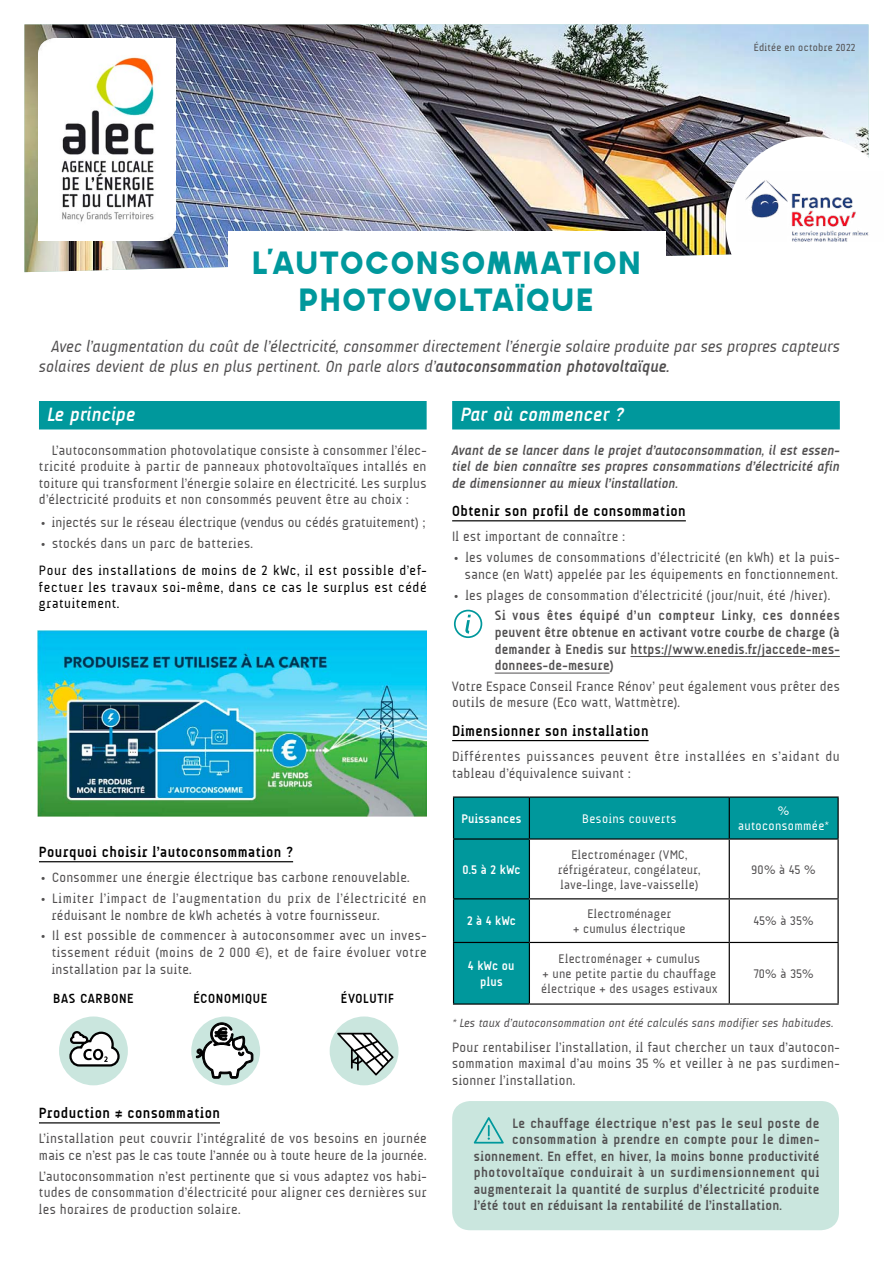
<style>
.page{position:relative;width:893px;height:1263px;background:#fff}
.page>*{position:absolute;margin:0;border:0;box-sizing:border-box;transform-origin:0 0}
.t1{font:30px/37.5px "Gila";letter-spacing:.065em;color:#00989c;text-align:center}
.t2{font:italic 700 19.5px "A Udimat";letter-spacing:.01em;color:#fff}
.t3{font:italic 16.5px/20.2px "A Udimat";letter-spacing:.005em;color:#514f50}
.t4{font:700 15px "A Udimat";letter-spacing:.035em;color:#000}
.t5{font:13.8px/16.5px "A Udimat";letter-spacing:.025em;color:#514f50;text-align:justify}
.t6{font:700 13.8px/16.5px "A Udimat";letter-spacing:.03em;color:#514f50;text-align:justify}
.t7{font:italic 700 13.8px/16.5px "A Udimat";letter-spacing:.01em;color:#514f50;text-align:justify}
.t8{font:13.8px/16.5px "A Udimat";letter-spacing:.055em;color:#000;text-align:justify}
.t9{font:13.8px/16.5px "A Udimat";letter-spacing:.045em;color:#514f50}
.t10{font:700 13.5px "A Udimat";letter-spacing:.055em;color:#000}
.t11{font:12.6px/15.1px "A Udimat";letter-spacing:.03em;color:#514f50;text-align:center}
.t12{font:700 12.6px/15.1px "A Udimat";letter-spacing:.03em;color:#fff;text-align:center}
.t13{font:12.6px/15.1px "A Udimat";letter-spacing:.04em;color:#fff;text-align:center}
.t14{font:italic 12px "A Udimat";letter-spacing:.015em;color:#514f50}
.t15{font:10.5px "A Udimat";letter-spacing:.035em;color:#514f50}
.s1{font-weight:700}
</style>
<div class="page">
<img style="left:24px;top:24px;width:844px;height:248px">
<div style="left:39px;top:401px;width:388px;height:28px;background:#00989c"></div>
<hr style="left:39px;top:861px;width:254px;height:1px;background:#000">
<hr style="left:39px;top:1122px;width:181px;height:1px;background:#000">
<div style="left:452px;top:401px;width:388px;height:28px;background:#00989c"></div>
<hr style="left:452px;top:520px;width:234px;height:1px;background:#000">
<hr style="left:630px;top:656px;width:210px;height:1px;background:#514f50">
<hr style="left:495px;top:673px;width:115px;height:1px;background:#514f50">
<hr style="left:452px;top:740px;width:197px;height:1px;background:#000">
<img style="left:37px;top:630px;width:390px;height:186px">
<div style="left:454px;top:798px;width:383px;height:205px;background:#00989c"></div>
<svg style="left:530px;top:840px;width:307px;height:163px"></svg>
<hr style="left:453px;top:796px;width:76px;height:2px;background:#000">
<hr style="left:453px;top:798px;width:1px;height:40px;background:#000">
<hr style="left:529px;top:796px;width:200px;height:2px;background:#000">
<hr style="left:729px;top:796px;width:110px;height:2px;background:#000">
<hr style="left:453px;top:840px;width:1px;height:58px;background:#000">
<hr style="left:453px;top:898px;width:76px;height:1px;background:#000">
<hr style="left:453px;top:899px;width:1px;height:43px;background:#000">
<hr style="left:529px;top:898px;width:200px;height:1px;background:#000">
<hr style="left:729px;top:898px;width:110px;height:1px;background:#000">
<hr style="left:453px;top:942px;width:76px;height:1px;background:#000">
<hr style="left:453px;top:943px;width:1px;height:60px;background:#000">
<hr style="left:529px;top:942px;width:200px;height:1px;background:#000">
<hr style="left:729px;top:942px;width:110px;height:1px;background:#000">
<hr style="left:453px;top:1003px;width:76px;height:2px;background:#000">
<hr style="left:529px;top:1003px;width:200px;height:2px;background:#000">
<hr style="left:729px;top:1003px;width:110px;height:2px;background:#000">
<hr style="left:529px;top:798px;width:1px;height:40px;background:#000">
<hr style="left:529px;top:840px;width:1px;height:58px;background:#000">
<hr style="left:529px;top:899px;width:1px;height:43px;background:#000">
<hr style="left:529px;top:943px;width:1px;height:60px;background:#000">
<hr style="left:837px;top:798px;width:2px;height:40px;background:#000">
<hr style="left:837px;top:840px;width:2px;height:58px;background:#000">
<hr style="left:837px;top:899px;width:2px;height:43px;background:#000">
<hr style="left:837px;top:943px;width:2px;height:60px;background:#000">
<hr style="left:453px;top:838px;width:76px;height:2px;background:#000">
<hr style="left:529px;top:838px;width:200px;height:2px;background:#000">
<hr style="left:729px;top:838px;width:110px;height:2px;background:#000">
<hr style="left:729px;top:798px;width:1px;height:40px;background:#000">
<hr style="left:729px;top:840px;width:1px;height:58px;background:#000">
<hr style="left:729px;top:899px;width:1px;height:43px;background:#000">
<hr style="left:729px;top:943px;width:1px;height:60px;background:#000">
<div style="left:452px;top:1101px;width:387px;height:129px;background:#cae6de;border-radius:18px"></div>
<svg style="left:474px;top:1117px;width:30px;height:26px"></svg>
<img style="left:39px;top:39px;width:137px;height:202px">
<div style="left:227px;top:231px;width:438px;height:101px;background:#fff"></div>
<svg style="left:725px;top:137px;width:144px;height:135px"></svg>
<img style="left:736px;top:171px;width:133px;height:71px">
<svg style="left:454px;top:610px;width:28px;height:28px"></svg>
<div style="left:59px;top:1016px;width:69px;height:69px;background:#cae6de;border-radius:50%"></div>
<svg style="left:69px;top:1031px;width:51px;height:36px"></svg>
<svg style="left:191px;top:1016px;width:69px;height:69px"></svg>
<svg style="left:196px;top:1020px;width:57px;height:60px"></svg>
<div style="left:330px;top:1016px;width:68px;height:69px;background:#cae6de;border-radius:50%"></div>
<svg style="left:337px;top:1033px;width:57px;height:42px"></svg>
<h1 class="t1" style="left:253px;top:244px;width:389px">L’AUTOCONSOMMATION<br>PHOTOVOLTAÏQUE</h1>
<p class="t15" style="left:754px;top:42px;width:103px">éditée en octobre 2022</p>
<p class="t3" style="left:39px;top:336px;width:802px;text-indent:13px">Avec l’augmentation du coût de l’électricité, consommer directement l’énergie solaire produite par ses propres capteurs solaires devient de plus en plus pertinent. On parle alors d’<span class="s1">autoconsommation photovoltaïque.</span></p>
<h2 class="t2" style="left:47px;top:404px;width:89px">Le principe</h2>
<p class="t5" style="left:39px;top:442px;width:389px;text-indent:13px">L’autoconsommation photovolatique consiste à consommer l’élec&shy;tricité produite à partir de panneaux photovoltaïques intallés en toiture qui transforment l’énergie solaire en électricité. Les surplus d’électricité produits et non consommés peuvent être au choix :</p>
<p class="t5" style="left:41px;top:514px;width:386px">• injectés sur le réseau électrique (vendus ou cédés gratuitement) ;</p>
<p class="t5" style="left:41px;top:535px;width:213px">• stockés dans un parc de batteries.</p>
<p class="t8" style="left:39px;top:562px;width:389px">Pour des installations de moins de 2 kWc, il est possible d’ef&shy;fectuer les travaux soi-même, dans ce cas le surplus est cédé gratuitement.</p>
<p class="t4" style="left:39px;top:844px;width:256px">Pourquoi choisir l’autoconsommation ?</p>
<p class="t5" style="left:41px;top:869px;width:370px">• Consommer une énergie électrique bas carbone renouvelable.</p>
<p class="t5" style="left:52px;top:890px;width:376px;text-indent:-11px">• Limiter l’impact de l’augmentation du prix de l’électricité en réduisant le nombre de kWh achetés à votre fournisseur.</p>
<p class="t5" style="left:52px;top:927px;width:376px;text-indent:-11px">• Il est possible de commencer à autoconsommer avec un inves&shy;tissement réduit (moins de 2 000 €), et de faire évoluer votre installation par la suite.</p>
<p class="t10" style="left:53px;top:991px;width:80px">Bas carbo ne</p>
<p class="t10" style="left:193px;top:991px;width:74px">économique</p>
<p class="t10" style="left:341px;top:991px;width:54px">évolutif</p>
<p class="t4" style="left:39px;top:1105px;width:182px">Production ≠ consommation</p>
<p class="t5" style="left:39px;top:1130px;width:389px">L’installation peut couvrir l’intégralité de vos besoins en journée mais ce n’est pas le cas toute l’année ou à toute heure de la journée.</p>
<p class="t5" style="left:39px;top:1168px;width:389px">L’autoconsommation n’est pertinente que si vous adaptez vos habi&shy;tudes de consommation d’électricité pour aligner ces dernières sur les horaires de production solaire.</p>
<h2 class="t2" style="left:461px;top:404px;width:165px">Par où commencer ?</h2>
<p class="t7" style="left:452px;top:441px;width:389px">Avant de se lancer dans le projet d’autoconsommation, il est essen&shy;tiel de bien connaître ses propres consommations d’électricité afin de dimensionner au mieux l’installation.</p>
<p class="t4" style="left:452px;top:503px;width:235px">Obtenir son profil de consommation</p>
<p class="t5" style="left:452px;top:528px;width:174px">Il est important de connaître :</p>
<p class="t5" style="left:454px;top:549px;width:387px;text-align:right">• les volumes de consommations d’électricité (en kWh) et la puis&shy;sance (en Watt) appelée par les équipements en fonctionnement.</p>
<p class="t5" style="left:454px;top:587px;width:377px">• les plages de consommation d’électricité (jour/nuit, été /hiver).</p>
<p class="t6" style="left:495px;top:607px;width:347px">Si vous êtes équipé d’un compteur Linky, ces données peuvent être obtenue en activant votre courbe de charge (à demander à Enedis sur https://www.enedis.fr/jaccede-mes&shy;donnees-de-mesure)</p>
<p class="t5" style="left:452px;top:678px;width:389px">Votre Espace Conseil France Rénov’ peut également vous prêter des outils de mesure (Eco watt, Wattmètre).</p>
<p class="t4" style="left:452px;top:722px;width:198px">Dimensionner son installation</p>
<p class="t9" style="left:452px;top:748px;width:389px">Différentes puissances peuvent être installées en s’aidant du tableau d’équivalence suivant :</p>
<p class="t12" style="left:461px;top:811px;width:62px">Puissances</p>
<p class="t13" style="left:582px;top:811px;width:96px">Besoins couverts</p>
<p class="t13" style="left:738px;top:803px;width:93px">% autoconsommée*</p>
<p class="t12" style="left:462px;top:862px;width:60px">0.5 à 2 kWc</p>
<p class="t11" style="left:558px;top:847px;width:144px">Electroménager (VMC, réfrigérateur, congélateur, lave-linge, lave-vaisselle)</p>
<p class="t11" style="left:752px;top:862px;width:66px">90% à 45 %</p>
<p class="t12" style="left:467px;top:913px;width:50px">2 à 4 kWc</p>
<p class="t11" style="left:573px;top:906px;width:114px">Electroménager<br>+ cumulus électrique</p>
<p class="t11" style="left:754px;top:913px;width:61px">45% à 35%</p>
<p class="t12" style="left:468px;top:958px;width:48px">4 kWc ou plus</p>
<p class="t11" style="left:541px;top:951px;width:178px">Electroménager + cumulus<br>+ une petite partie du chauffage électrique + des usages estivaux</p>
<p class="t11" style="left:754px;top:966px;width:62px">70% à 35%</p>
<p class="t14" style="left:452px;top:1016px;width:383px">* Les taux d’autoconsommation ont été calculés sans modifier ses habitudes.</p>
<p class="t5" style="left:452px;top:1039px;width:389px">Pour rentabiliser l’installation, il faut chercher un taux d’autocon&shy;sommation maximal d’au moins 35 % et veiller à ne pas surdimen&shy;sionner l’installation.</p>
<p class="t6" style="left:512px;top:1114px;width:308px">Le chauffage électrique n’est pas le seul poste de</p>
<p class="t6" style="left:512px;top:1131px;width:309px">consommation à prendre en compte pour le dimen-</p>
<p class="t6" style="left:474px;top:1148px;width:347px">sionnement. En effet, en hiver, la moins bonne productivité</p>
<p class="t6" style="left:474px;top:1164px;width:347px">photovoltaïque conduirait à un surdimensionnement qui</p>
<p class="t6" style="left:474px;top:1181px;width:347px">augmenterait la quantité de surplus d’électricité produite</p>
<p class="t6" style="left:474px;top:1197px;width:310px">l’été tout en réduisant la rentabilité de l’installation.</p>
</div>
